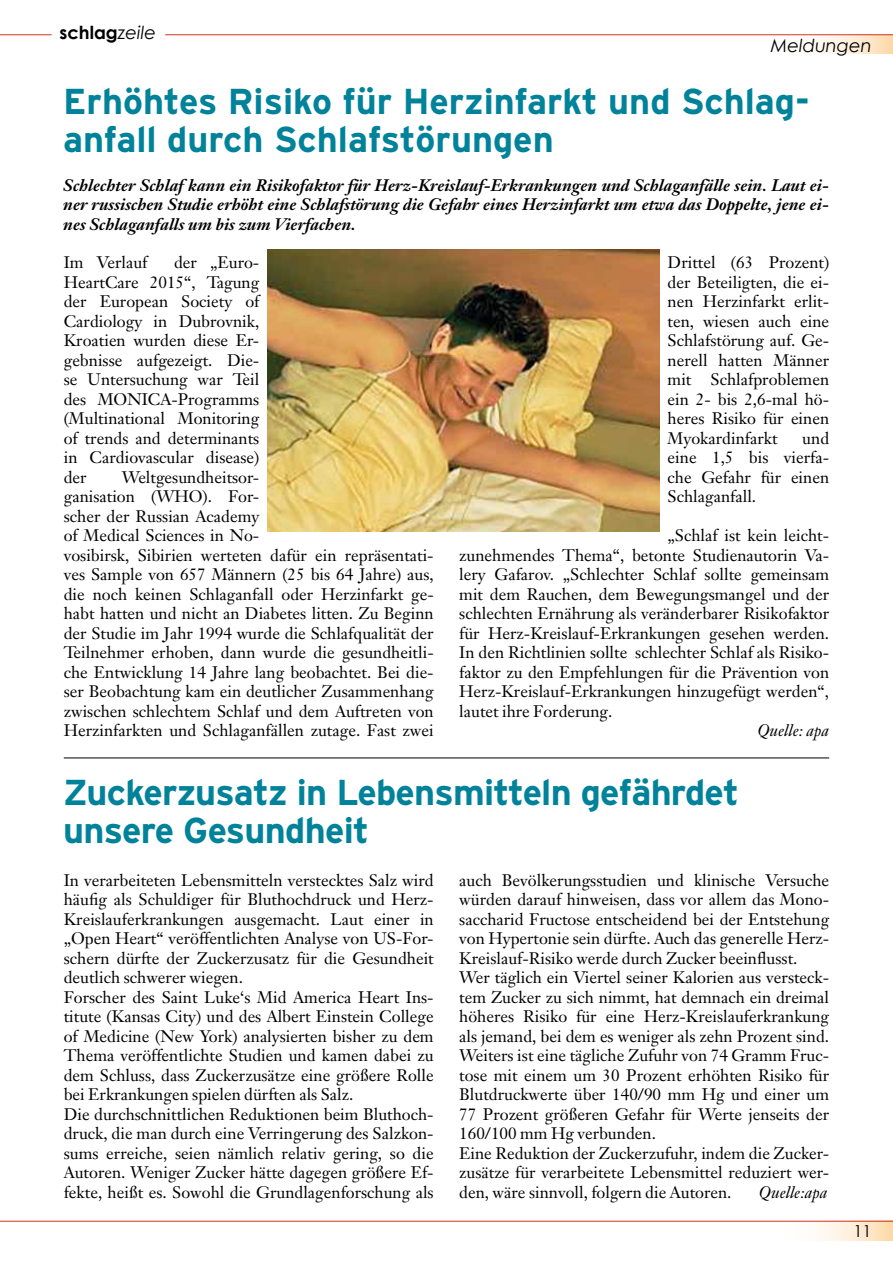
<style>
.page{position:relative;width:893px;height:1263px;background:#fff}
.page>*{position:absolute;margin:0;border:0;box-sizing:border-box;transform-origin:0 0}
.t1{font:700 36px/37.5px "Interstate";color:#00839a}
.t2{font:700 36px/37.5px "Interstate";letter-spacing:-.02em;color:#00839a}
.t3{font:700 18px "Century Gothic";color:#000}
.t4{font:italic 18px "Century Gothic";color:#000}
.t5{font:16.5px/19.5px "Janson Text";color:#000;text-align:justify}
.t6{font:italic 700 16.5px/19.5px "Janson Text";color:#000;text-align:justify}
.t7{font:italic 16.5px "Janson Text";color:#000}
.t8{font:16.5px "Century Gothic";color:#000}
.s1{font-weight:400;font-style:italic}
</style>
<div class="page">
<hr style="left:0;top:34px;width:52px;height:1px;background:#d43225">
<svg style="left:766px;top:35px;width:127px;height:19px"></svg>
<svg style="left:767px;top:1220px;width:126px;height:20px"></svg>
<hr style="left:165px;top:34px;width:728px;height:1px;background:#d43225">
<hr style="left:0;top:1221px;width:893px;height:1px;background:#d43225">
<img style="left:268px;top:250px;width:391px;height:281px">
<hr style="left:64px;top:757px;width:765px;height:1px;background:#000">
<p class="t3" style="left:60px;top:22px;width:98px">schlag<span class="s1">zeile</span></p>
<p class="t4" style="left:771px;top:34px;width:102px">Meldungen</p>
<h1 class="t1" style="left:63px;top:82px;width:748px">Erhöhtes Risiko für Herzinfarkt und Schlag&shy;anfall durch Schlafstörungen</h1>
<p class="t6" style="left:63px;top:175px;width:767px">Schlechter Schlaf kann ein Risikofaktor für Herz-Kreislauf-Erkrankungen und Schlaganfälle sein. Laut ei&shy;ner russischen Studie erhöht eine Schlafstörung die Gefahr eines Herzinfarkt um etwa das Doppelte, jene ei&shy;nes Schlaganfalls um bis zum Vierfachen.</p>
<p class="t5" style="left:64px;top:252px;width:197px;text-indent:110px">der „Euro-HeartCare 2015“, Tagung der European Society of Cardiology in Dubrovnik, Kroatien wurden diese Er&shy;gebnisse aufgezeigt. Die&shy;se Untersuchung war Teil des MONICA-Programms (Multinational Monitoring of trends and determinants in Cardiovascular disease) der</p>
<p class="t5" style="left:64px;top:252px;width:85px">Im Verlauf</p>
<p class="t5" style="left:64px;top:467px;width:371px;text-align:left;text-indent:58px">Weltgesundheitsor-<br>ganisation (WHO). For-<br>scher der Russian Academy<br>of Medical Sciences in No-<br>vosibirsk, Sibirien werteten dafür ein repräsentati&shy;ves Sample von 657 Männern (25 bis 64 Jahre) aus, die noch keinen Schlaganfall oder Herzinfarkt ge&shy;habt hatten und nicht an Diabetes litten. Zu Beginn der Studie im Jahr 1994 wurde die Schlafqualität der Teilnehmer erhoben, dann wurde die gesundheitli&shy;che Entwicklung 14 Jahre lang beobachtet. Bei die&shy;ser Beobachtung kam ein deutlicher Zusammenhang zwischen schlechtem Schlaf und dem Auftreten von Herzinfarkten und Schlaganfällen zutage. Fast zwei</p>
<p class="t5" style="left:668px;top:253px;width:163px">Drittel (63 Prozent) der Beteiligten, die ei&shy;nen Herzinfarkt erlit&shy;ten, wiesen auch eine Schlafstörung auf. Ge&shy;nerell hatten Männer mit Schlafproblemen ein 2- bis 2,6-mal hö&shy;heres Risiko für einen Myokardinfarkt</p>
<p class="t5" style="left:668px;top:428px;width:163px;text-indent:135px">und eine 1,5 bis vierfa&shy;che Gefahr für einen Schlaganfall.</p>
<p class="t5" style="left:459px;top:526px;width:371px;text-indent:208px">„Schlaf ist kein leicht&shy;zunehmendes Thema“, betonte Studienautorin Va&shy;lery Gafarov. „Schlechter Schlaf sollte gemeinsam mit dem Rauchen, dem Bewegungsmangel und der schlechten Ernährung als veränderbarer Risikofaktor für Herz-Kreislauf-Erkrankungen gesehen werden.<br>In den Richtlinien sollte schlechter Schlaf als Risiko&shy;faktor zu den Empfehlungen für die Prävention von Herz-Kreislauf-Erkrankungen hinzugefügt werden“, lautet ihre Forderung.</p>
<p class="t7" style="left:757px;top:720px;width:73px">Quelle: apa</p>
<h1 class="t2" style="left:63px;top:773px;width:677px">Zuckerzusatz in Lebensmitteln gefährdet unsere Gesundheit</h1>
<p class="t5" style="left:459px;top:870px;width:371px;text-align:left">auch Bevölkerungsstudien und klinische Versuche würden darauf hinweisen, dass vor allem das Mono&shy;saccharid Fructose entscheidend bei der Entstehung von Hypertonie sein dürfte. Auch das generelle Herz-Kreislauf-Risiko werde durch Zucker beeinflusst.<br>Wer täglich ein Viertel seiner Kalorien aus versteck&shy;tem Zucker zu sich nimmt, hat demnach ein dreimal höheres Risiko für eine Herz-Kreislauferkrankung als jemand, bei dem es weniger als zehn Prozent sind.<br>Weiters ist eine tägliche Zufuhr von 74 Gramm Fruc&shy;tose mit einem um 30 Prozent erhöhten Risiko für Blutdruckwerte über 140/90 mm Hg und einer um 77 Prozent größeren Gefahr für Werte jenseits der 160/100 mm Hg verbunden.<br>Eine Reduktion der Zuckerzufuhr, indem die Zucker&shy;zusätze für verarbeitete Lebensmittel reduziert wer&shy;den, wäre sinnvoll, folgern die Autoren.</p>
<p class="t5" style="left:64px;top:870px;width:371px;text-align:left">In verarbeiteten Lebensmitteln verstecktes Salz wird häufig als Schuldiger für Bluthochdruck und Herz-Kreislauferkrankungen ausgemacht. Laut einer in „Open Heart“ veröffentlichten Analyse von US-For&shy;schern dürfte der Zuckerzusatz für die Gesundheit deutlich schwerer wiegen.<br>Forscher des Saint Luke‘s Mid America Heart Ins&shy;titute (Kansas City) und des Albert Einstein College of Medicine (New York) analysierten bisher zu dem Thema veröffentlichte Studien und kamen dabei zu dem Schluss, dass Zuckerzusätze eine größere Rolle bei Erkrankungen spielen dürften als Salz.<br>Die durchschnittlichen Reduktionen beim Bluthoch&shy;druck, die man durch eine Verringerung des Salzkon&shy;sums erreiche, seien nämlich relativ gering, so die Autoren. Weniger Zucker hätte dagegen größere Ef&shy;fekte, heißt es. Sowohl die Grundlagenforschung als</p>
<p class="t7" style="left:759px;top:1182px;width:70px">Quelle:apa</p>
<p class="t8" style="left:853px;top:1221px;width:20px">11</p>
</div>
